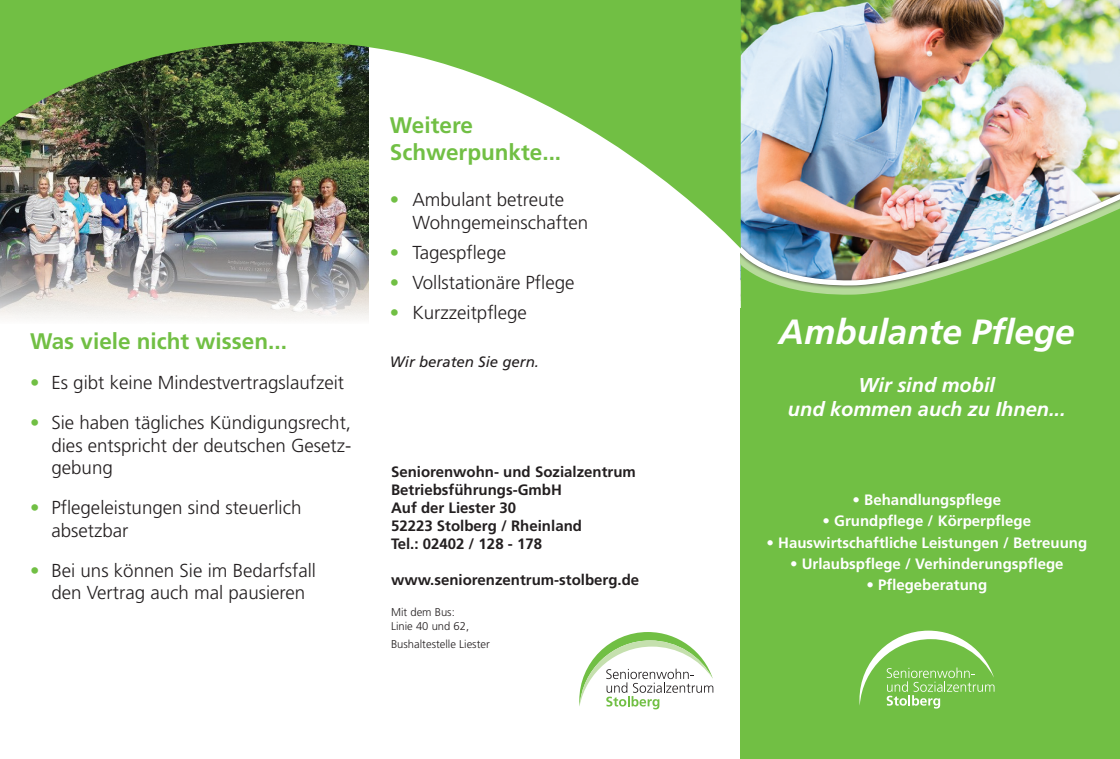
<style>
.page{position:relative;width:1120px;height:759px;background:#fff}
.page>*{position:absolute;margin:0;border:0;box-sizing:border-box;transform-origin:0 0}
.t1{font:italic 700 35px "Frutiger LT Std";color:#fff}
.t2{font:700 22.5px "Frutiger LT Std";color:#71bf44}
.t3{font:italic 700 20px "Frutiger LT Std";color:#fff}
.t4{font:300 18.75px "Frutiger LT Std";color:#231f20}
.t5{font:700 15px "Frutiger LT Std";color:#231f20}
.t6{font:700 15px "Frutiger LT Std";color:#fff}
.t7{font:italic 15px "Frutiger LT Std";color:#231f20}
.t8{font:300 11.25px "Frutiger LT Std";color:#231f20}
.s1{color:#71bf44}
</style>
<div class="page">
<div style="left:741px;top:308px;width:379px;height:450px;background:#71bf44"></div>
<svg style="left:859px;top:630px;width:136px;height:78px"></svg>
<img style="left:741px;top:0;width:379px;height:191px">
<div style="left:741px;top:299px;width:379px;height:9px;background:#71bf44"></div>
<svg style="left:579px;top:632px;width:135px;height:77px"></svg>
<svg style="left:741px;top:289px;width:379px;height:10px;background:#78c14c"></svg>
<div style="left:741px;top:191px;width:379px;height:98px;background:#231f20;opacity:.75"></div>
<img style="left:741px;top:191px;width:379px;height:96px">
<img style="left:0;top:248px;width:368px;height:71px">
<img style="left:0;top:0;width:741px;height:248px">
<p class="t2" style="left:30px;top:328px;width:258px">Was viele nicht wissen...</p>
<p class="t4" style="left:30px;top:372px;width:315px"><span class="s1">•</span> Es gibt keine Mindestvertragslaufzeit</p>
<p class="t4" style="left:30px;top:412px;width:322px"><span class="s1">•</span> Sie haben tägliches Kündigungsrecht,</p>
<p class="t4" style="left:51px;top:434px;width:302px">dies entspricht der deutschen Gesetz-</p>
<p class="t4" style="left:51px;top:457px;width:63px">gebung</p>
<p class="t4" style="left:30px;top:497px;width:273px"><span class="s1">•</span> Pflegeleistungen sind steuerlich</p>
<p class="t4" style="left:51px;top:519px;width:79px">absetzbar</p>
<p class="t4" style="left:30px;top:559px;width:287px"><span class="s1">•</span> Bei uns können Sie im Bedarfsfall</p>
<p class="t4" style="left:51px;top:582px;width:255px">den Vertrag auch mal pausieren</p>
<p class="t2" style="left:390px;top:112px;width:84px">Weitere</p>
<p class="t2" style="left:390px;top:139px;width:173px">Schwerpunkte...</p>
<p class="t4" style="left:390px;top:189px;width:176px"><span class="s1">•</span> Ambulant betreute</p>
<p class="t4" style="left:412px;top:212px;width:177px">Wohngemeinschaften</p>
<p class="t4" style="left:390px;top:242px;width:118px"><span class="s1">•</span> Tagespflege</p>
<p class="t4" style="left:390px;top:272px;width:186px"><span class="s1">•</span> Vollstationäre Pflege</p>
<p class="t4" style="left:390px;top:302px;width:139px"><span class="s1">•</span> Kurzzeitpflege</p>
<p class="t7" style="left:390px;top:353px;width:151px">Wir beraten Sie gern.</p>
<p class="t5" style="left:391px;top:462px;width:246px">Seniorenwohn- und Sozialzentrum</p>
<p class="t5" style="left:391px;top:480px;width:172px">Betriebsführungs-GmbH</p>
<p class="t5" style="left:391px;top:498px;width:127px">Auf der Liester 30</p>
<p class="t5" style="left:391px;top:516px;width:192px">52223 Stolberg / Rheinland</p>
<p class="t5" style="left:391px;top:534px;width:152px">Tel.: 02402 / 128 - 178</p>
<p class="t5" style="left:391px;top:570px;width:250px">www.seniorenzentrum-stolberg.de</p>
<p class="t8" style="left:391px;top:606px;width:65px">Mit dem Bus:</p>
<p class="t8" style="left:391px;top:619px;width:80px">Linie 40 und 62,</p>
<p class="t8" style="left:391px;top:637px;width:100px">Bushaltestelle Liester</p>
<p class="t1" style="left:779px;top:311px;width:297px">Ambulante Pflege</p>
<p class="t3" style="left:858px;top:373px;width:138px">Wir sind mobil</p>
<p class="t3" style="left:788px;top:397px;width:279px">und kommen auch zu Ihnen...</p>
<p class="t6" style="left:852px;top:491px;width:150px">• Behandlungspflege</p>
<p class="t6" style="left:822px;top:512px;width:210px">• Grundpflege / Körperpflege</p>
<p class="t6" style="left:766px;top:533px;width:322px">• Hauswirtschaftliche Leistungen / Betreuung</p>
<p class="t6" style="left:790px;top:554px;width:275px">• Urlaubspflege / Verhinderungspflege</p>
<p class="t6" style="left:866px;top:576px;width:122px">• Pflegeberatung</p>
</div>
